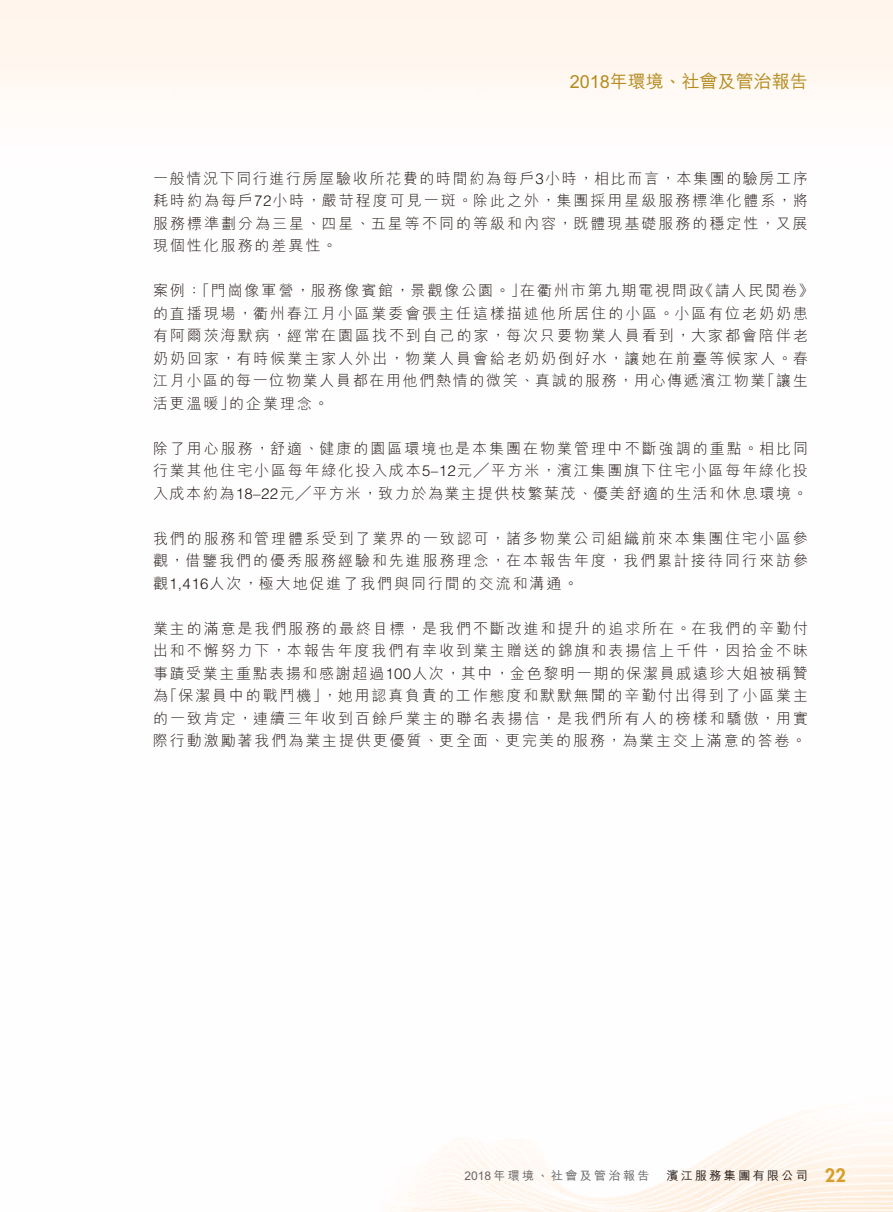
<style>
.page{position:relative;width:893px;height:1212px;background:#fff}
.page>*{position:absolute;margin:0;border:0;box-sizing:border-box;transform-origin:0 0}
.t1{font:500 18px "M Hei HK";color:#b48b1e}
.t2{font:800 18px "Futura Std";color:#d69e28}
.t3{font:300 15px/22.5px "M Hei HK";letter-spacing:.13em;color:#231916;text-align:justify}
.t4{font:300 15px/22.5px "M Hei HK";letter-spacing:.11em;color:#231916}
.t5{font:500 12px "M Hei HK";letter-spacing:.2em;color:#666565}
.t6{font:500 12px "M Hei HK";letter-spacing:.2em;color:#231916}
.s1{font-family:"Helvetica LT Std"}
</style>
<div class="page">
<img style="left:0;top:0;width:893px;height:1212px">
<p class="t1" style="left:570px;top:69px;width:240px">2018年環境、社會及管治報告</p>
<p class="t3" style="left:153px;top:167px;width:656px">一般情況下同行進行房屋驗收所花費的時間約為每戶<span class="s1">3</span>小時，相比而言，本集團的驗房工序耗時約為每戶<span class="s1">72</span>小時，嚴苛程度可見一斑。除此之外，集團採用星級服務標準化體系，將服務標準劃分為三星、四星、五星等不同的等級和內容，既體現基礎服務的穩定性，又展現個性化服務的差異性。</p>
<p class="t3" style="left:698px;top:279px;width:116px">《請人民閱卷《</p>
<p class="t3" style="left:520px;top:279px;width:185px">在衢州市第九期電視問政</p>
<p class="t3" style="left:153px;top:279px;width:374px">案例 「：門崗像軍營，服務像賓館，景觀像公園。」</p>
<p class="t3" style="left:153px;top:302px;width:656px">的直播現場，衢州春江月小區業委會張主任這樣描述他所居住的小區。小區有位老奶奶患</p>
<p class="t3" style="left:153px;top:324px;width:656px">有阿爾茨海默病，經常在園區找不到自己的家，每次只要物業人員看到，大家都會陪伴老</p>
<p class="t3" style="left:153px;top:347px;width:656px">奶奶回家，有時候業主家人外出，物業人員會給老奶奶倒好水，讓她在前臺等候家人。春</p>
<p class="t3" style="left:760px;top:369px;width:49px">「讓生</p>
<p class="t4" style="left:229px;top:369px;width:538px;text-indent:-76px">江月小區的每一位物業人員都在用他們熱情的微笑、真誠的服務，用心傳遞濱江物業的企業理念。</p>
<p class="t3" style="left:153px;top:392px;width:83px">活更溫暖」</p>
<p class="t3" style="left:153px;top:437px;width:656px">除了用心服務，舒適、健康的園區環境也是本集團在物業管理中不斷強調的重點。相比同行業其他住宅小區每年綠化投入成本 <span class="s1">–5 12</span>元╱平方米，濱江集團旗下住宅小區每年綠化投入成本約為<span class="s1">18–22</span>元╱平方米，致力於為業主提供枝繁葉茂、優美舒適的生活和休息環境。</p>
<p class="t3" style="left:153px;top:527px;width:656px">我們的服務和管理體系受到了業界的一致認可，諸多物業公司組織前來本集團住宅小區參觀，借鑒我們的優秀服務經驗和先進服務理念，在本報告年度，我們累計接待同行來訪參觀<span class="s1">1,416</span>人次，極大地促進了我們與同行間的交流和溝通。</p>
<p class="t3" style="left:153px;top:617px;width:656px;text-align:right">業主的滿意是我們服務的最終目標，是我們不斷改進和提升的追求所在。在我們的辛勤付出和不懈努力下，本報告年度我們有幸收到業主贈送的錦旗和表揚信上千件，因拾金不昧事蹟受業主重點表揚和感謝超過<span class="s1">100</span>人次，其中，金色黎明一期的保潔員戚遠珍大姐被稱贊，她用認真負責的工作態度和默默無聞的辛勤付出得到了小區業主</p>
<p class="t3" style="left:162px;top:684px;width:167px">「保潔員中的戰鬥機」</p>
<p class="t3" style="left:153px;top:684px;width:656px;text-align:left">為<br>的一致肯定，連續三年收到百餘戶業主的聯名表揚信，是我們所有人的榜樣和驕傲，用實際行動激勵著我們為業主提供更優質、更全面、更完美的服務，為業主交上滿意的答卷。</p>
<p class="t5" style="left:464px;top:1167px;width:187px">2018年環境、社會及管治報告</p>
<p class="t6" style="left:666px;top:1167px;width:143px">濱江服務集團有限公司</p>
<p class="t2" style="left:825px;top:1164px;width:22px">22</p>
</div>
